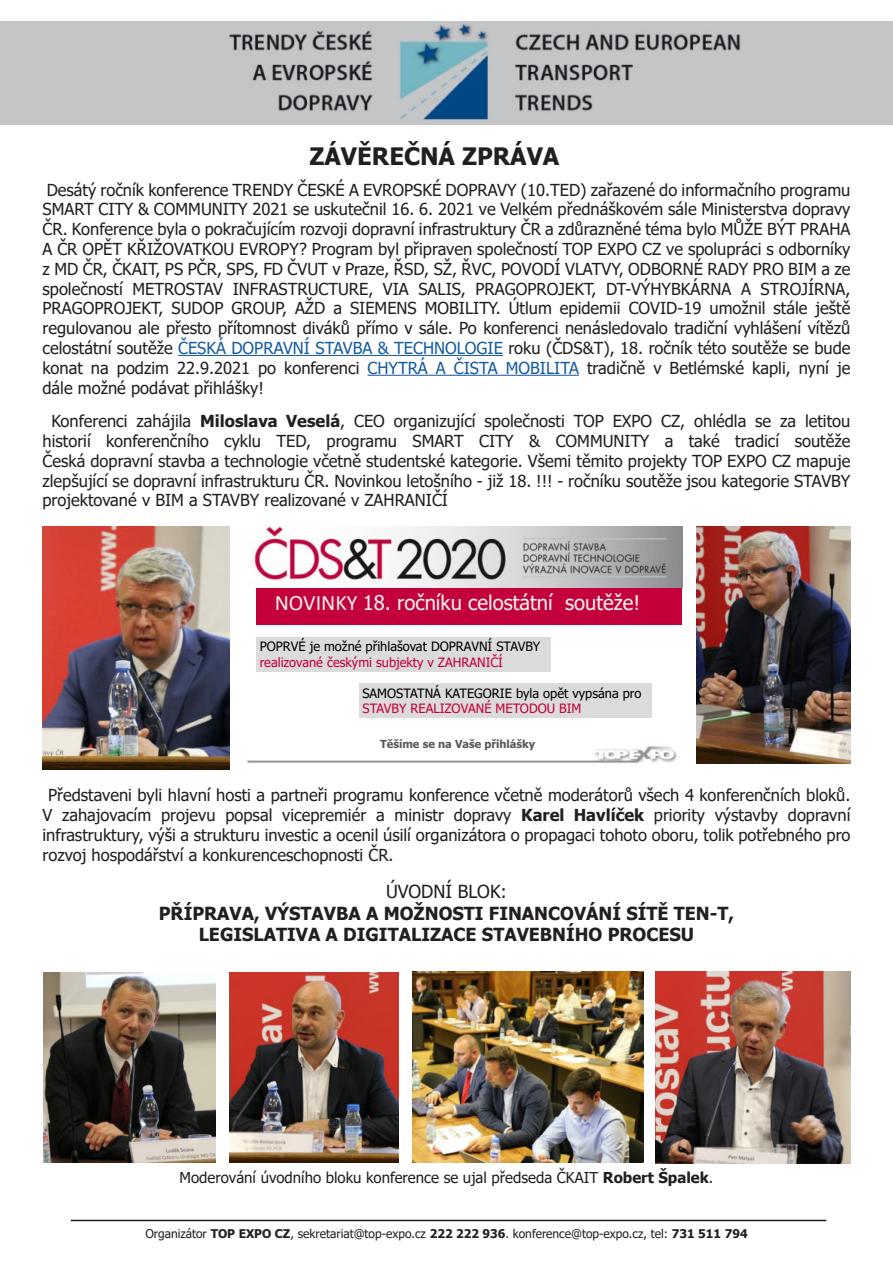
<style>
.page{position:relative;width:893px;height:1263px;background:#fff}
.page>*{position:absolute;margin:0;border:0;box-sizing:border-box;transform-origin:0 0}
.t1{font:700 24px "Tahoma";color:#231f20}
.t2{font:20.25px "Tahoma";color:#f2f2f2}
.t3{font:700 18px/21.6px "Tahoma";color:#231f20;text-align:center}
.t4{font:18px "Tahoma";color:#231f20}
.t5{font:16.5px/19.8px "Tahoma";color:#231f20;text-align:justify}
.t6{font:15px "Tahoma";color:#231f20}
.t7{font:12.9px "Tahoma";color:#000}
.t8{font:12.9px "Tahoma";color:#c3003a}
.t9{font:12px "Tahoma";color:#231f20}
.t10{font:700 11.1px "Tahoma";color:#595959}
.s1{color:#175d9e}
.s2{font-weight:700}
.s3{font-family:"Calibri";font-size:22.05px}
</style>
<div class="page">
<hr style="left:178px;top:355px;width:325px;height:1px;background:#175d9e">
<hr style="left:367px;top:375px;width:212px;height:1px;background:#175d9e">
<img style="left:43px;top:526px;width:186px;height:243px">
<img style="left:697px;top:526px;width:153px;height:238px">
<img style="left:656px;top:971px;width:194px;height:193px">
<img style="left:412px;top:971px;width:231px;height:192px">
<img style="left:229px;top:972px;width:170px;height:191px">
<img style="left:44px;top:972px;width:172px;height:191px">
<img style="left:144px;top:22px;width:605px;height:103px">
<hr style="left:71px;top:1220px;width:755px;height:1px;background:#231f20">
<img style="left:247px;top:760px;width:61px;height:3px">
<img style="left:308px;top:746px;width:369px;height:17px">
<div style="left:256px;top:588px;width:426px;height:37px;background:#c3003a"></div>
<img style="left:252px;top:526px;width:430px;height:61px">
<div style="left:359px;top:684px;width:293px;height:34px;background:#dbdbdb"></div>
<div style="left:256px;top:637px;width:295px;height:34px;background:#dbdbdb"></div>
<h1 class="t1" style="left:310px;top:139px;width:251px">ZÁVĚREČNÁ ZPRÁVA</h1>
<p class="t5" style="left:43px;top:181px;width:809px">Desátý ročník konference TRENDY ČESKÉ A EVROPSKÉ DOPRAVY (10.TED) zařazené do informačního programu SMART CITY &amp; COMMUNITY 2021 se uskutečnil 16. 6. 2021 ve Velkém přednáškovém sále Ministerstva dopravy ČR. Konference byla o pokračujícím rozvoji dopravní infrastruktury ČR a zdůrazněné téma bylo MŮŽE BÝT PRAHA A ČR OPĚT KŘIŽOVATKOU EVROPY? Program byl připraven společností TOP EXPO CZ ve spolupráci s odborníky z MD ČR, ČKAIT, PS PČR, SPS, FD ČVUT v Praze, ŘSD, SŽ, ŘVC, POVODÍ VLATVY, ODBORNÉ RADY PRO BIM a ze společností METROSTAV INFRASTRUCTURE, VIA SALIS, PRAGOPROJEKT, DT-VÝHYBKÁRNA A STROJÍRNA, PRAGOPROJEKT, SUDOP GROUP, AŽD a SIEMENS MOBILITY. Útlum epidemii COVID-19 umožnil stále ještě regulovanou ale přesto přítomnost diváků přímo v sále. Po konferenci nenásledovalo tradiční vyhlášení vítězů celostátní soutěže <span class="s1">ČESKÁ DOPRAVNÍ STAVBA &amp; TECHNOLOGIE</span> roku (ČDS&amp;T), 18. ročník této soutěže se bude konat na podzim 22.9.2021 po konferenci <span class="s1">CHYTRÁ A ČISTA MOBILITA</span> tradičně v Betlémské kapli, nyní je dále možné podávat přihlášky!</p>
<p class="t5" style="left:43px;top:412px;width:809px;text-indent:9px">Konferenci zahájila <span class="s2">Miloslava Veselá</span>, CEO organizující společnosti TOP EXPO CZ, ohlédla se za letitou historií konferenčního cyklu TED, programu SMART CITY &amp; COMMUNITY a také tradicí soutěže Česká dopravní stavba a technologie včetně studentské kategorie. Všemi těmito projekty TOP EXPO CZ mapuje zlepšující se dopravní infrastrukturu ČR. Novinkou letošního - již 18. !!! - ročníku soutěže jsou kategorie STAVBY projektované v BIM a STAVBY realizované v ZAHRANIČÍ</p>
<p class="t2" style="left:275px;top:589px;width:367px"><span class="s3">NOVINKY</span> 18. ročníku celostátní soutěže!</p>
<p class="t7" style="left:260px;top:638px;width:282px">POPRVÉ je možné přihlašovat DOPRAVNÍ STAVBY</p>
<p class="t8" style="left:260px;top:653px;width:245px">realizované českými subjekty v ZAHRANIČÍ</p>
<p class="t7" style="left:362px;top:685px;width:280px">SAMOSTATNÁ KATEGORIE byla opět vypsána pro</p>
<p class="t8" style="left:362px;top:701px;width:220px">STAVBY REALIZOVANÉ METODOU BIM</p>
<p class="t10" style="left:380px;top:736px;width:157px">Těšíme se na Vaše přihlášky</p>
<p class="t5" style="left:43px;top:786px;width:809px;text-indent:6px">Představeni byli hlavní hosti a partneři programu konference včetně moderátorů všech 4 konferenčních bloků.<br>V zahajovacím projevu popsal vicepremiér a ministr dopravy <span class="s2">Karel Havlíček</span> priority výstavby dopravní infrastruktury, výši a strukturu investic a ocenil úsilí organizátora o propagaci tohoto oboru, tolik potřebného pro rozvoj hospodářství a konkurenceschopnosti ČR.</p>
<p class="t4" style="left:386px;top:880px;width:122px">ÚVODNÍ BLOK:</p>
<p class="t3" style="left:159px;top:903px;width:577px">PŘÍPRAVA, VÝSTAVBA A MOŽNOSTI FINANCOVÁNÍ SÍTĚ TEN-T,<br>LEGISLATIVA A DIGITALIZACE STAVEBNÍHO PROCESU</p>
<p class="t6" style="left:180px;top:1167px;width:535px">Moderování úvodního bloku konference se ujal předseda ČKAIT <span class="s2">Robert Špalek</span>.</p>
<p class="t9" style="left:145px;top:1226px;width:604px">Organizátor <span class="s2">TOP EXPO CZ</span>, sekretariat@top-expo.cz <span class="s2">222 222 936</span>. konference@top-expo.cz, tel: <span class="s2">731 511 794</span></p>
</div>
